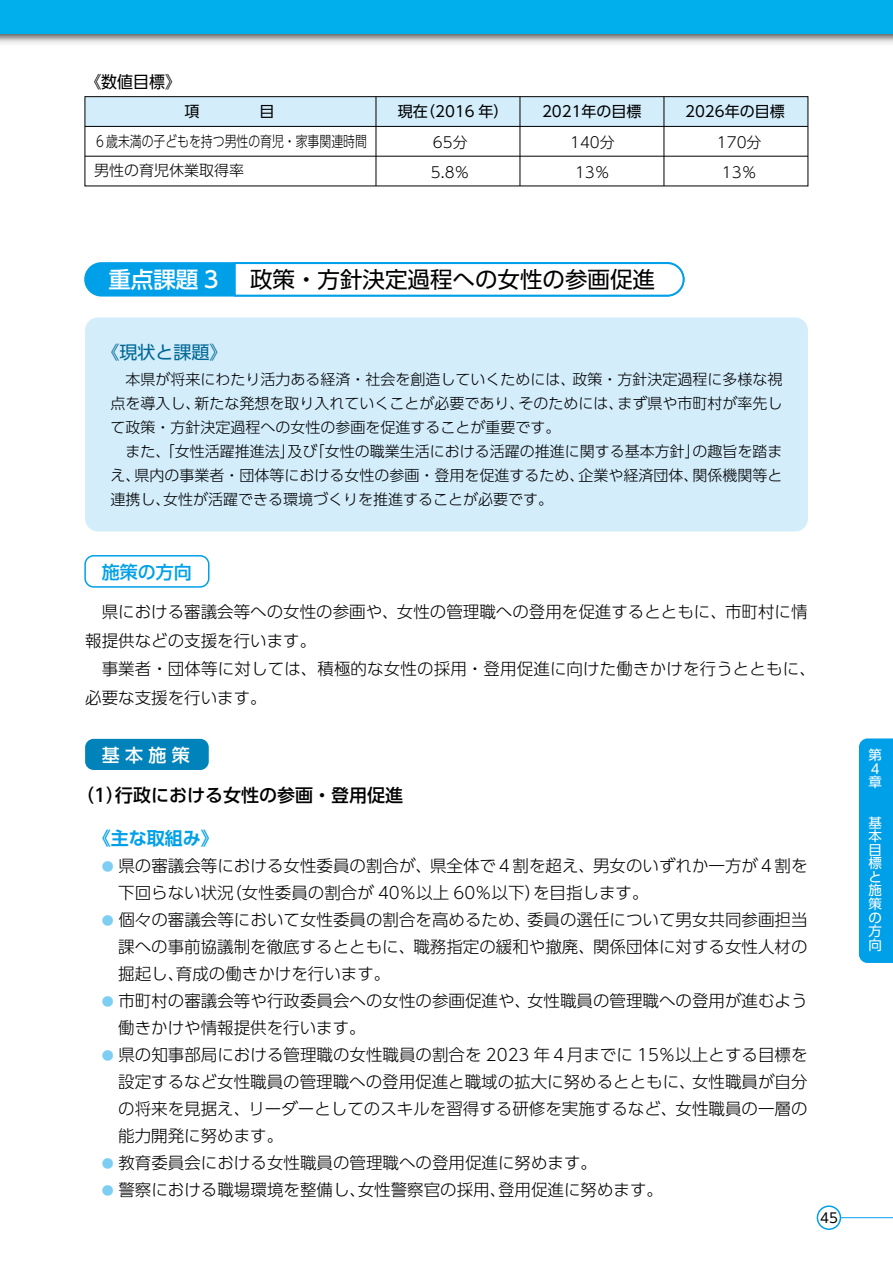
<style>
.page{position:relative;width:893px;height:1263px;background:#fff}
.page>*{position:absolute;margin:0;border:0;box-sizing:border-box;transform-origin:0 0}
.t1{font:22.5px "UD Shin Go Pro";color:#000}
.t2{font:500 22.5px "UD Shin Go Pro";color:#fff}
.t3{font:500 18px "UD Shin Go Pro";color:#000}
.t4{font:18px "UD Shin Go Pro";color:#006896}
.t5{font:700 18px "UD Shin Go Pro De";color:#00a0e9}
.t6{font:500 18px "UD Shin Go Pro";color:#00a0e9}
.t7{font:500 18px "UD Shin Go Pro";color:#fff}
.t8{font:300 16.5px/27px "UD Shin Go Pro";color:#000}
.t9{font:16.5px "UD Shin Go Pro";color:#000}
.t10{font:300 15px "UD Shin Go Pro";color:#000}
.t11{font:300 15px/29.1px "UD Shin Go Pro";color:#000;scale:.79 1}
.t12{font:15px/31.3px "UD Shin Go Pro";color:#000;text-align:center}
.t13{font:13.5px/13.5px "UD Shin Go Pro";color:#fff}
.t14{font:13.5px "UD Shin Go Pro";color:#000}
.s1{font-weight:300}
.s2{font-weight:400;font-size:12px;color:#7ecef4}
</style>
<div class="page">
<div style="left:859px;top:738px;width:34px;height:225px;background:#00a0e9"></div>
<div style="left:85px;top:317px;width:723px;height:214px;background:#d3edfb;border-radius:13px"></div>
<div style="left:0;top:0;width:893px;height:34px;background:#00afec"></div>
<hr style="left:829px;top:1217px;width:64px;height:1px;background:#00a0e9">
<div style="left:817px;top:1206px;width:23px;height:23px;background:#fff;border-radius:50%"></div>
<div style="left:817px;top:1205px;width:24px;height:25px;border:2px solid #00a0e9;border-radius:50%"></div>
<div style="left:85px;top:97px;width:723px;height:29px;background:#d3edfb"></div>
<div style="left:85px;top:96px;width:723px;height:90px;border:1px solid #000"></div>
<hr style="left:85px;top:126px;width:723px;height:1px;background:#000">
<hr style="left:85px;top:156px;width:723px;height:1px;background:#000">
<hr style="left:664px;top:97px;width:1px;height:89px;background:#000">
<hr style="left:520px;top:97px;width:1px;height:89px;background:#000">
<hr style="left:376px;top:97px;width:1px;height:89px;background:#000">
<div style="left:85px;top:263px;width:599px;height:33px;background:#00a0e9;border-radius:16px"></div>
<svg style="left:233px;top:262px;width:452px;height:35px;background:#def2fc"></svg>
<div style="left:84px;top:555px;width:125px;height:33px;border:2px solid #00a0e9;border-radius:9px"></div>
<div style="left:85px;top:739px;width:124px;height:31px;background:#0082ba;border-radius:9px"></div>
<svg style="left:105px;top:296px;width:117px;height:1px"></svg>
<p class="t9" style="left:85px;top:69px;width:97px">《数値目標》</p>
<p class="t11" style="left:94px;top:127px;width:347px">６歳未満の子どもを持つ男性の育児・家事関連時間男性の育児休業取得率</p>
<p class="t12" style="left:398px;top:95px;width:112px">現在（2016 年）<br><span class="s1">65分</span></p>
<p class="t12" style="left:542px;top:95px;width:101px">2021年の目標</p>
<p class="t12" style="left:685px;top:95px;width:101px">2026年の目標</p>
<p class="t10" style="left:570px;top:131px;width:46px">140分</p>
<p class="t10" style="left:717px;top:131px;width:46px">170分</p>
<p class="t10" style="left:431px;top:160px;width:40px">5.8％</p>
<p class="t10" style="left:575px;top:160px;width:36px">13％</p>
<p class="t10" style="left:722px;top:160px;width:36px">13％</p>
<p class="t2" style="left:108px;top:261px;width:112px">重点課題 3</p>
<p class="t1" style="left:250px;top:261px;width:406px">政策・方針決定過程への女性の参画促進</p>
<p class="t4" style="left:102px;top:337px;width:128px">《現状と課題》</p>
<p class="t10" style="left:126px;top:367px;width:658px">本県が将来にわたり活力ある経済・社会を創造していくためには、政策・方針決定過程に多様な視</p>
<p class="t10" style="left:111px;top:391px;width:673px">点を導入し、新たな発想を取り入れていくことが必要であり、そのためには、まず県や市町村が率先し</p>
<p class="t10" style="left:111px;top:415px;width:452px">て政策・方針決定過程への女性の参画を促進することが重要です。</p>
<p class="t10" style="left:126px;top:439px;width:658px">また、「女性活躍推進法」及び「女性の職業生活における活躍の推進に関する基本方針」の趣旨を踏ま</p>
<p class="t10" style="left:111px;top:463px;width:673px">え、県内の事業者・団体等における女性の参画・登用を促進するため、企業や経済団体、関係機関等と</p>
<p class="t10" style="left:111px;top:487px;width:444px">連携し、女性が活躍できる環境づくりを推進することが必要です。</p>
<p class="t6" style="left:102px;top:557px;width:91px">施策の方向</p>
<p class="t8" style="left:102px;top:598px;width:707px">県における審議会等への女性の参画や、女性の管理職への登用を促進するとともに、市町村に情</p>
<p class="t8" style="left:85px;top:626px;width:233px">報提供などの支援を行います。</p>
<p class="t8" style="left:102px;top:655px;width:716px">事業者・団体等に対しては、積極的な女性の採用・登用促進に向けた働きかけを行うとともに、</p>
<p class="t8" style="left:85px;top:683px;width:183px">必要な支援を行います。</p>
<p class="t7" style="left:102px;top:740px;width:90px">基本施策</p>
<p class="t3" style="left:76px;top:781px;width:328px">（1）行政における女性の参画・登用促進</p>
<p class="t5" style="left:93px;top:824px;width:128px">《主な取組み》</p>
<p class="t8" style="left:118px;top:852px;width:691px;text-indent:-17px"><span class="s2">●</span> 県の審議会等における女性委員の割合が、県全体で４割を超え、男女のいずれか一方が４割を下回らない状況（女性委員の割合が 40％以上 60％以下）を目指します。</p>
<p class="t8" style="left:118px;top:906px;width:691px;text-align:justify;text-indent:-17px"><span class="s2">●</span> 個々の審議会等において女性委員の割合を高めるため、委員の選任について男女共同参画担当課への事前協議制を徹底するとともに、職務指定の緩和や撤廃、関係団体に対する女性人材の掘起し、育成の働きかけを行います。</p>
<p class="t8" style="left:118px;top:987px;width:691px;text-indent:-17px"><span class="s2">●</span> 市町村の審議会等や行政委員会への女性の参画促進や、女性職員の管理職への登用が進むよう働きかけや情報提供を行います。</p>
<p class="t8" style="left:118px;top:1041px;width:691px;text-align:justify;text-indent:-17px"><span class="s2">●</span> 県の知事部局における管理職の女性職員の割合を 2023 年４月までに 15％以上とする目標を設定するなど女性職員の管理職への登用促進と職域の拡大に努めるとともに、女性職員が自分の将来を見据え、リーダーとしてのスキルを習得する研修を実施するなど、女性職員の一層の能力開発に努めます。</p>
<p class="t8" style="left:102px;top:1149px;width:497px"><span class="s2">●</span> 教育委員会における女性職員の管理職への登用促進に努めます。</p>
<p class="t8" style="left:102px;top:1176px;width:563px"><span class="s2">●</span> 警察における職場環境を整備し、女性警察官の採用、登用促進に努めます。</p>
<p class="t14" style="left:820px;top:1207px;width:19px">45</p>
<p class="t13" style="left:869px;top:748px;width:15px">第<br>4章</p>
<p class="t13" style="left:869px;top:816px;width:15px;text-align:justify">基本目標と施策の方向</p>
</div>
